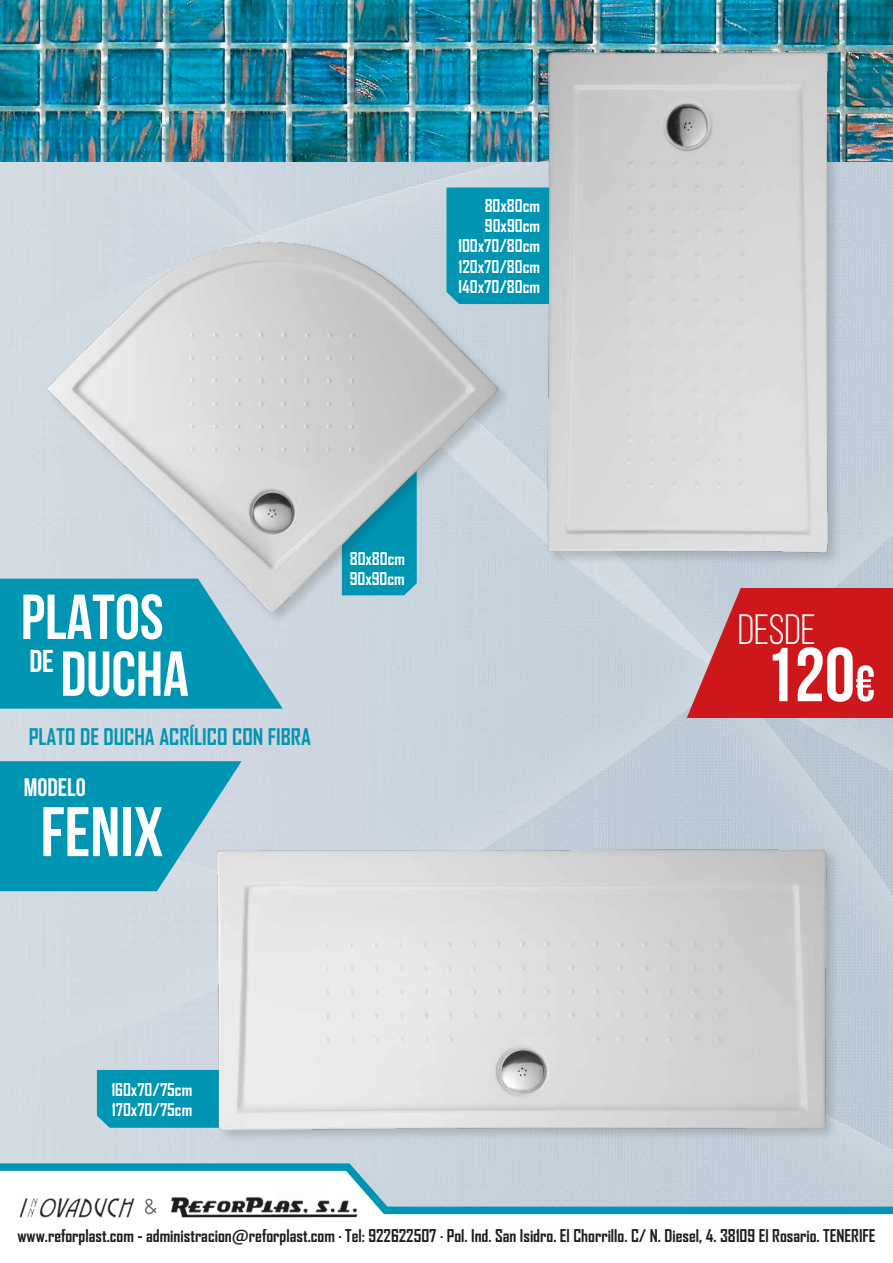
<style>
.page{position:relative;width:893px;height:1263px;background:#fff}
.page>*{position:absolute;margin:0;border:0;box-sizing:border-box;transform-origin:0 0}
.t1{font:700 76.35px "Bebas Neue";color:#fff}
.t2{font:700 69.9px "Bebas Neue";color:#fff}
.t3{font:700 63.3px/56.8px "Bebas Neue";color:#fff}
.t4{font:42.3px "Bebas Neue";color:#fff}
.t5{font:700 31.65px "Bebas Neue";color:#fff}
.t6{font:700 25.35px "Bebas Neue";color:#fff}
.t7{font:700 21.9px "Agency FB";color:#0095b3}
.t8{font:700 16.95px "Agency FB";color:#1d1d1b}
.t9{font:700 16.95px/20.2px "Agency FB";color:#fff}
.s1{font-size:50.55px}
.s2{font-family:"Aller";font-weight:400}
</style>
<div class="page">
<img style="left:0;top:162px;width:893px;height:994px">
<img style="left:0;top:0;width:893px;height:162px">
<div style="left:97px;top:1070px;width:113px;height:58px;background:#0095b3"></div>
<div style="left:446px;top:188px;width:95px;height:116px;background:#0095b3"></div>
<svg style="left:0;top:1156px;width:893px;height:59px"></svg>
<svg style="left:0;top:579px;width:283px;height:130px;background:#139bb7"></svg>
<svg style="left:0;top:761px;width:242px;height:130px;background:#1a9db8"></svg>
<img style="left:18px;top:1195px;width:120px;height:23px">
<img style="left:163px;top:1192px;width:197px;height:26px">
<svg style="left:145px;top:1199px;width:11px;height:15px"></svg>
<div style="left:546px;top:51px;width:295px;height:515px;background:#1d1d1b;opacity:.18"></div>
<img style="left:541px;top:47px;width:292px;height:510px">
<svg style="left:687px;top:588px;width:206px;height:130px;background:#cc2f33"></svg>
<div style="left:47px;top:241px;width:464px;height:383px;background:#1d1d1b;opacity:.18"></div>
<img style="left:43px;top:238px;width:459px;height:377px">
<div style="left:215px;top:847px;width:625px;height:296px;background:#1d1d1b;opacity:.18"></div>
<img style="left:210px;top:838px;width:621px;height:297px">
<p class="t9" style="left:458px;top:195px;width:83px;text-align:right">80x80cm<br>90x90cm<br>100x70/80cm<br>120x70/80cm<br>140x70/80cm</p>
<h3 class="t3" style="left:61px;top:588px;width:130px;text-indent:-40px">PLATOS<br>DUCHA</h3>
<h3 class="t5" style="left:29px;top:644px;width:26px">DE</h3>
<p class="t7" style="left:29px;top:723px;width:284px">Plato de ducha acrílico con fibra</p>
<h3 class="t6" style="left:24px;top:773px;width:63px">MODELO</h3>
<h2 class="t2" style="left:41px;top:794px;width:124px">FENIX</h2>
<p class="t9" style="left:350px;top:548px;width:57px">80x80cm<br>90x90cm</p>
<p class="t9" style="left:111px;top:1079px;width:82px">160x70/75cm<br>170x70/75cm</p>
<h3 class="t4" style="left:738px;top:607px;width:80px">DESDE</h3>
<h1 class="t1" style="left:764px;top:633px;width:112px">120<span class="s1">€</span></h1>
<p class="t8" style="left:17px;top:1225px;width:860px">www.reforplast.com - administracion<span class="s2">@</span>reforplast.com · Tel: 922622507 · Pol. Ind. San Isidro. El Chorrillo. C/ N. Diesel, 4. 38109 El Rosario. TENERIFE</p>
</div>
